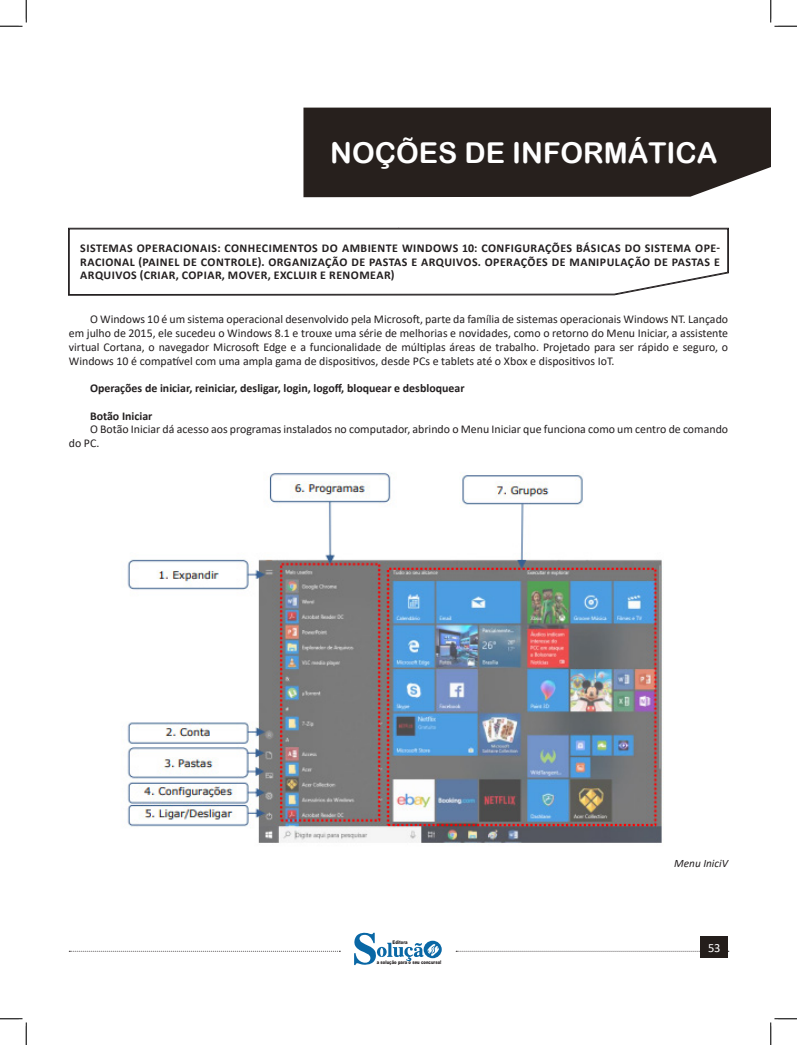
<style>
.page{position:relative;width:797px;height:1045px;background:#fff}
.page>*{position:absolute;margin:0;border:0;box-sizing:border-box;transform-origin:0 0}
.t1{font:28.75px "Arial Rounded MT Bold";color:#fff}
.t2{font:12.5px "Calibri";color:#fff}
.t3{font:11.88px/13.8px "Calibri";color:#231f20;text-align:justify}
.CAIXINHAS{font:700 11.88px/13.8px "Calibri";color:#231f20;text-align:justify}
.FONT_REF{font:italic 11.25px "Calibri";color:#231f20}
.t4{font:900 5px "Arial";color:#231f20;scale:.76 1}
</style>
<div class="page">
<svg style="left:69px;top:951px;width:271px;height:1px"></svg>
<svg style="left:456px;top:951px;width:273px;height:1px"></svg>
<div style="left:700px;top:936px;width:28px;height:22px;background:#241e1b"></div>
<svg style="left:354px;top:932px;width:88px;height:33px"></svg>
<div style="left:303px;top:108px;width:467px;height:89px;background:#27201d"></div>
<svg style="left:68px;top:228px;width:660px;height:68px"></svg>
<svg style="left:69px;top:229px;width:659px;height:66px"></svg>
<img style="left:127px;top:472px;width:535px;height:372px">
<svg style="left:0;top:0;width:27px;height:27px"></svg>
<svg style="left:0;top:1018px;width:27px;height:27px"></svg>
<svg style="left:770px;top:0;width:27px;height:27px"></svg>
<svg style="left:770px;top:1018px;width:27px;height:27px"></svg>
<h1 class="t1" style="left:330px;top:136px;width:389px">NOÇÕES DE INFORMÁTICA</h1>
<p class="CAIXINHAS" style="left:80px;top:241px;width:641px">SISTEMAS OPERACIONAIS: CONHECIMENTOS DO AMBIENTE WINDOWS 10: CONFIGURAÇÕES BÁSICAS DO SISTEMA OPE-RACIONAL (PAINEL DE CONTROLE). ORGANIZAÇÃO DE PASTAS E ARQUIVOS. OPERAÇÕES DE MANIPULAÇÃO DE PASTAS E ARQUIVOS (CRIAR, COPIAR, MOVER, EXCLUIR E RENOMEAR)</p>
<p class="t3" style="left:69px;top:312px;width:661px;text-indent:21px">O Windows 10 é um sistema operacional desenvolvido pela Microsoft, parte da família de sistemas operacionais Windows NT. Lançado em julho de 2015, ele sucedeu o Windows 8.1 e trouxe uma série de melhorias e novidades, como o retorno do Menu Iniciar, a assistente virtual Cortana, o navegador Microsoft Edge e a funcionalidade de múltiplas áreas de trabalho. Projetado para ser rápido e seguro, o Windows 10 é compatível com uma ampla gama de dispositivos, desde PCs e tablets até o Xbox e dispositivos IoT.</p>
<p class="CAIXINHAS" style="left:90px;top:381px;width:376px">Operações de iniciar, reiniciar, desligar, login, logoff, bloquear e desbloquear</p>
<p class="CAIXINHAS" style="left:90px;top:409px;width:64px">Botão Iniciar</p>
<p class="t3" style="left:69px;top:422px;width:661px;text-indent:21px">O Botão Iniciar dá acesso aos programas instalados no computador, abrindo o Menu Iniciar que funciona como um centro de comando do PC.</p>
<p class="t4" style="left:392px;top:939px;width:21px">Editora</p>
<p class="t4" style="left:377px;top:959px;width:86px">a solução para o seu concurso!</p>
<p class="FONT_REF" style="left:674px;top:855px;width:55px">Menu IniciV</p>
<p class="t2" style="left:708px;top:939px;width:14px">53</p>
</div>
